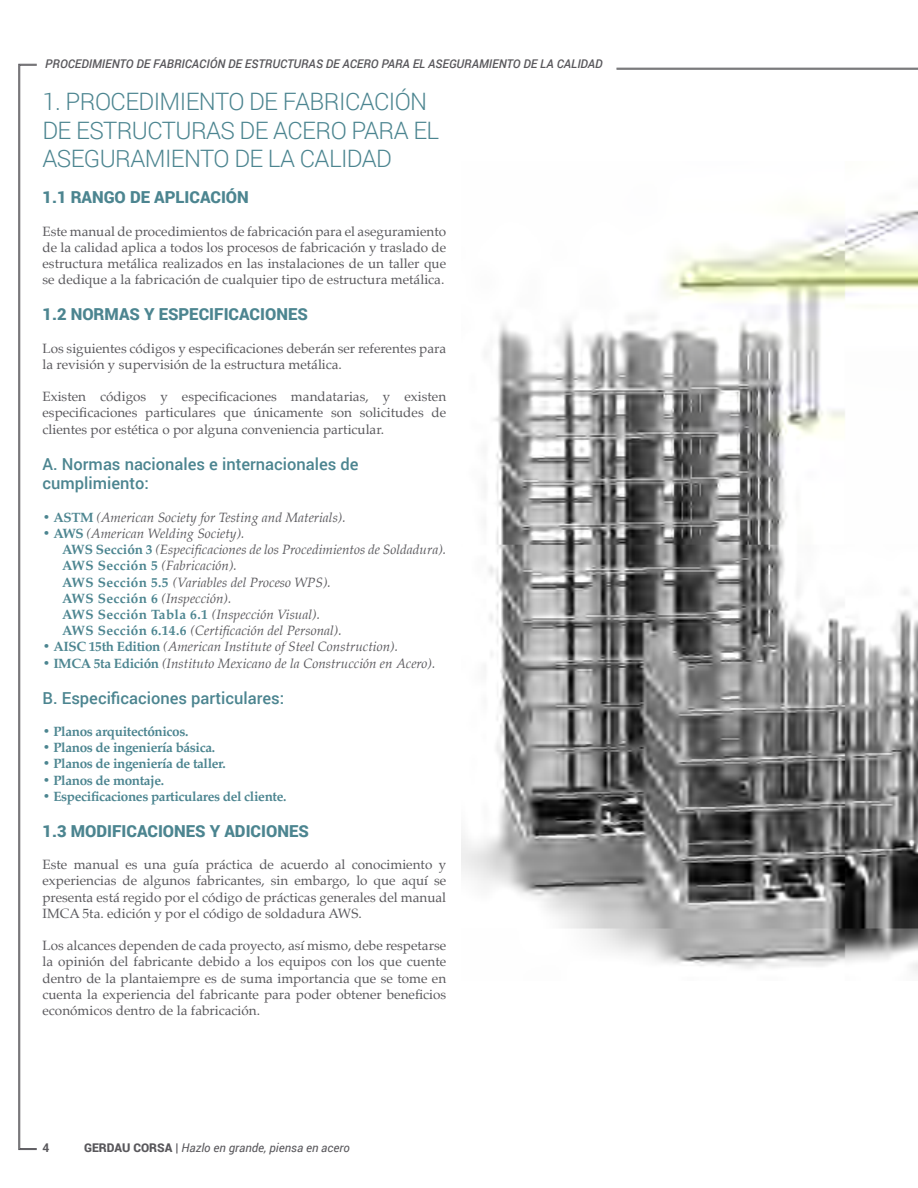
<style>
.page{position:relative;width:918px;height:1188px;background:#fff}
.page>*{position:absolute;margin:0;border:0;box-sizing:border-box;transform-origin:0 0}
.t1{font:300 24px/28.5px "Roboto";letter-spacing:-.025em;color:#4c8590}
.t2{font:500 16.5px/19.8px "Roboto";color:#4c8590}
.t3{font:900 16.5px "Roboto";color:#4c8590}
.t4{font:13.5px/16.2px "Palatino";color:#5a595d;text-align:justify}
.t5{font:italic 13.5px/16.2px "Palatino";color:#5a595d}
.t6{font:700 13.5px "Palatino";letter-spacing:-.025em;color:#4c8590}
.t7{font:italic 500 12px "Roboto";color:#59585c}
.t8{font:italic 12px "Roboto";color:#59585c}
.t9{font:700 12px "Roboto";color:#59585c}
.s1{font-weight:700;font-style:normal;color:#4c8590}
.s2{font-weight:900;font-style:normal}
</style>
<div class="page">
<hr style="left:616px;top:68px;width:302px;height:1px;background:#59585c">
<hr style="left:616px;top:69px;width:302px;height:1px;background:#59585c">
<svg style="left:18px;top:64px;width:19px;height:1086px"></svg>
<img style="left:461px;top:210px;width:457px;height:763px">
<p class="t7" style="left:45px;top:55px;width:559px">PROCEDIMIENTO DE FABRICACIÓN DE ESTRUCTURAS DE ACERO PARA EL ASEGURAMIENTO DE LA CALIDAD</p>
<h1 class="t1" style="left:43px;top:87px;width:398px">1. PROCEDIMIENTO DE FABRICACIÓN<br>DE ESTRUCTURAS DE ACERO PARA EL<br>ASEGURAMIENTO DE LA CALIDAD</h1>
<p class="t3" style="left:43px;top:186px;width:208px">1.1 RANGO DE APLICACIÓN</p>
<p class="t4" style="left:43px;top:223px;width:405px">Este manual de procedimientos de fabricación para el aseguramiento de la calidad aplica a todos los procesos de fabricación y traslado de estructura metálica realizados en las instalaciones de un taller que se dedique a la fabricación de cualquier tipo de estructura metálica.</p>
<p class="t3" style="left:43px;top:303px;width:267px">1.2 NORMAS Y ESPECIFICACIONES</p>
<p class="t4" style="left:43px;top:340px;width:405px">Los siguientes códigos y especificaciones deberán ser referentes para la revisión y supervisión de la estructura metálica.</p>
<p class="t4" style="left:43px;top:388px;width:405px">Existen códigos y especificaciones mandatarias, y existen especificaciones particulares que únicamente son solicitudes de clientes por estética o por alguna conveniencia particular.</p>
<p class="t2" style="left:43px;top:453px;width:318px">A. Normas nacionales e internacionales de cumplimiento:</p>
<p class="t5" style="left:43px;top:509px;width:305px"><span class="s1">• ASTM</span> (American Society for Testing and Materials).</p>
<p class="t5" style="left:62px;top:525px;width:386px;text-indent:-20px"><span class="s1">• AWS</span> (American Welding Society).<br><span class="s1">AWS Sección 3</span> (Especificaciones de los Procedimientos de Soldadura).<br><span class="s1">AWS Sección 5</span> (Fabricación).<br><span class="s1">AWS Sección 5.5</span> (Variables del Proceso WPS).<br><span class="s1">AWS Sección 6</span> (Inspección).<br><span class="s1">AWS Sección Tabla 6.1</span> (Inspección Visual).<br><span class="s1">AWS Sección 6.14.6</span> (Certificación del Personal).</p>
<p class="t5" style="left:43px;top:638px;width:357px"><span class="s1">• AISC 15th Edition</span> (American Institute of Steel Construction).</p>
<p class="t5" style="left:43px;top:655px;width:394px"><span class="s1">• IMCA 5ta Edición</span> (Instituto Mexicano de la Construcción en Acero).</p>
<p class="t2" style="left:43px;top:687px;width:243px">B. Especificaciones particulares:</p>
<p class="t6" style="left:43px;top:720px;width:147px">• Planos arquitectónicos.</p>
<p class="t6" style="left:43px;top:736px;width:174px">• Planos de ingeniería básica.</p>
<p class="t6" style="left:43px;top:752px;width:185px">• Planos de ingeniería de taller.</p>
<p class="t6" style="left:43px;top:768px;width:123px">• Planos de montaje.</p>
<p class="t6" style="left:43px;top:785px;width:246px">• Especificaciones particulares del cliente.</p>
<p class="t3" style="left:43px;top:819px;width:268px">1.3 MODIFICACIONES Y ADICIONES</p>
<p class="t4" style="left:43px;top:856px;width:405px">Este manual es una guía práctica de acuerdo al conocimiento y experiencias de algunos fabricantes, sin embargo, lo que aquí se presenta está regido por el código de prácticas generales del manual IMCA 5ta. edición y por el código de soldadura AWS.</p>
<p class="t4" style="left:43px;top:937px;width:405px">Los alcances dependen de cada proyecto, así mismo, debe respetarse la opinión del fabricante debido a los equipos con los que cuente dentro de la plantaiempre es de suma importancia que se tome en cuenta la experiencia del fabricante para poder obtener beneficios económicos dentro de la fabricación.</p>
<p class="t9" style="left:43px;top:1139px;width:8px">4</p>
<p class="t8" style="left:84px;top:1139px;width:267px"><span class="s2">GERDAU CORSA |</span> Hazlo en grande, piensa en acero</p>
</div>
